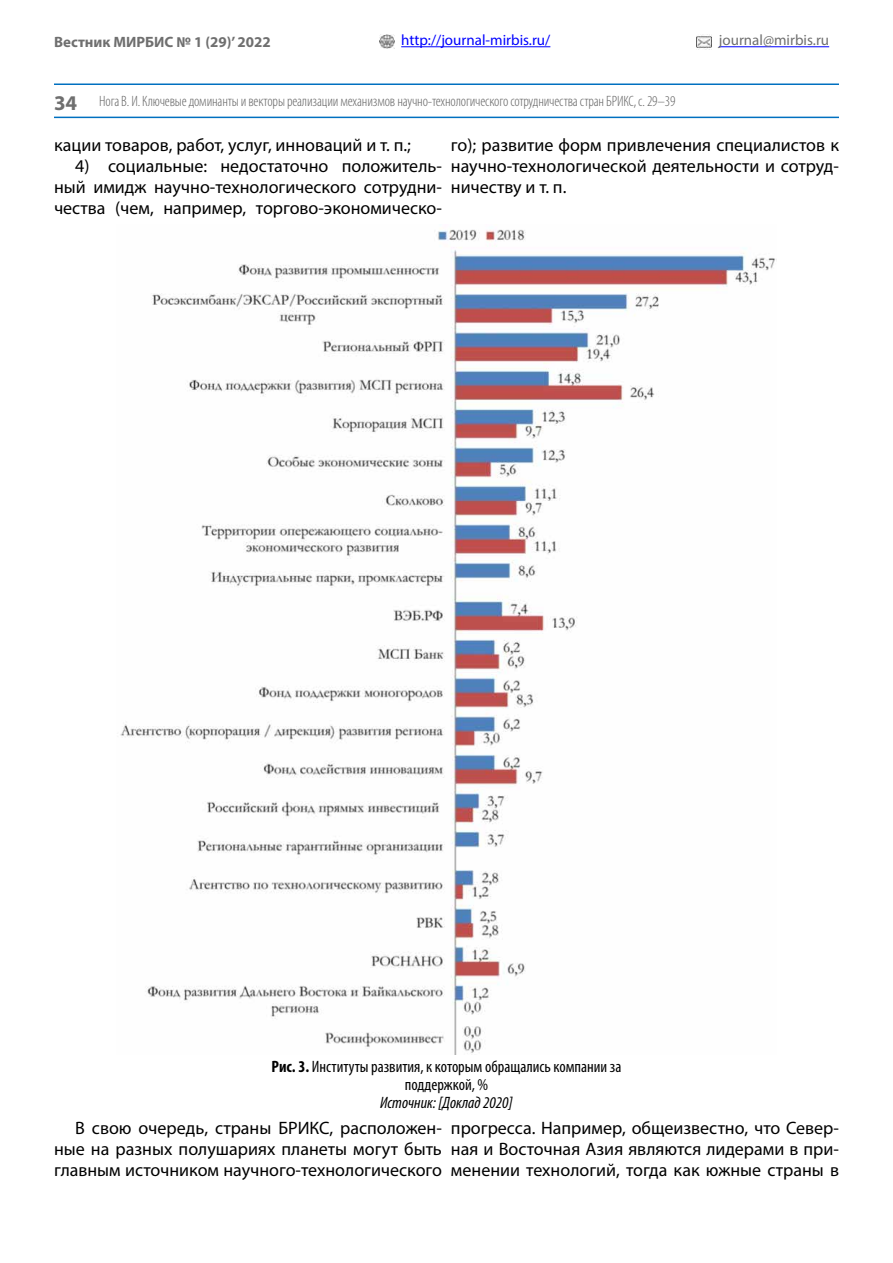
<style>
.page{position:relative;width:893px;height:1263px;background:#fff}
.page>*{position:absolute;margin:0;border:0;box-sizing:border-box;transform-origin:0 0}
.t1{font:700 21px "Myriad Pro";color:#6f6f6f}
.t2{font:18px/21px "Myriad Pro";color:#000;text-align:justify}
.t3{font:condensed 16.5px/18.1px "Myriad Pro";color:#000;text-align:center}
.t4{font:italic condensed 16.5px "Myriad Pro";color:#000}
.t5{font:300 condensed 15px "Myriad Pro";letter-spacing:-.01em;color:#636363}
.t6{font:15px "Myriad Pro";color:#00f}
.t7{font:700 15px "Myriad Pro";color:#6f6f6f}
.t8{font:15px "Myriad Pro";color:#6f6f6f}
.s1{font-weight:700}
</style>
<div class="page">
<hr style="left:719px;top:46px;width:110px;height:1px;background:#00f">
<hr style="left:54px;top:117px;width:785px;height:1px;background:#0070c0">
<img style="left:380px;top:34px;width:14px;height:15px">
<img style="left:696px;top:34px;width:16px;height:15px">
<hr style="left:401px;top:46px;width:149px;height:1px;background:#00f">
<hr style="left:54px;top:83px;width:785px;height:2px;background:#0070c0">
<img style="left:120px;top:229px;width:655px;height:825px">
<p class="t7" style="left:54px;top:32px;width:218px">Вестник МИРБИС № 1 (29)’ 2022</p>
<p class="t8" style="left:719px;top:31px;width:112px">journal@mirbis.ru</p>
<p class="t6" style="left:401px;top:31px;width:151px">http://journal-mirbis.ru/</p>
<p class="t1" style="left:54px;top:89px;width:25px">34</p>
<p class="t5" style="left:99px;top:92px;width:578px">Нога В. И. Ключевые доминанты и векторы реализации механизмов научно-технологического сотрудничества стран БРИКС, с. 29–39</p>
<p class="t2" style="left:54px;top:135px;width:358px">кации товаров, работ, услуг, инноваций и т. п.;</p>
<p class="t2" style="left:54px;top:156px;width:389px;text-indent:21px">4) социальные: недостаточно положитель&shy;ный имидж научно-технологического сотрудни&shy;чества (чем, например, торгово-экономическо-</p>
<p class="t2" style="left:451px;top:135px;width:389px">го); развитие форм привлечения специалистов к научно-технологической деятельности и сотруд&shy;ничеству и т. п.</p>
<p class="t3" style="left:272px;top:1057px;width:351px"><span class="s1">Рис. 3.</span> Институты развития, к которым обращались компании за поддержкой, %</p>
<p class="t4" style="left:380px;top:1093px;width:134px">Источник: [Доклад 2020]</p>
<p class="t2" style="left:54px;top:1117px;width:389px;text-indent:21px">В свою очередь, страны БРИКС, расположен&shy;ные на разных полушариях планеты могут быть главным источником научного-технологического</p>
<p class="t2" style="left:451px;top:1117px;width:390px">прогресса. Например, общеизвестно, что Север&shy;ная и Восточная Азия являются лидерами в при&shy;менении технологий, тогда как южные страны в</p>
</div>
